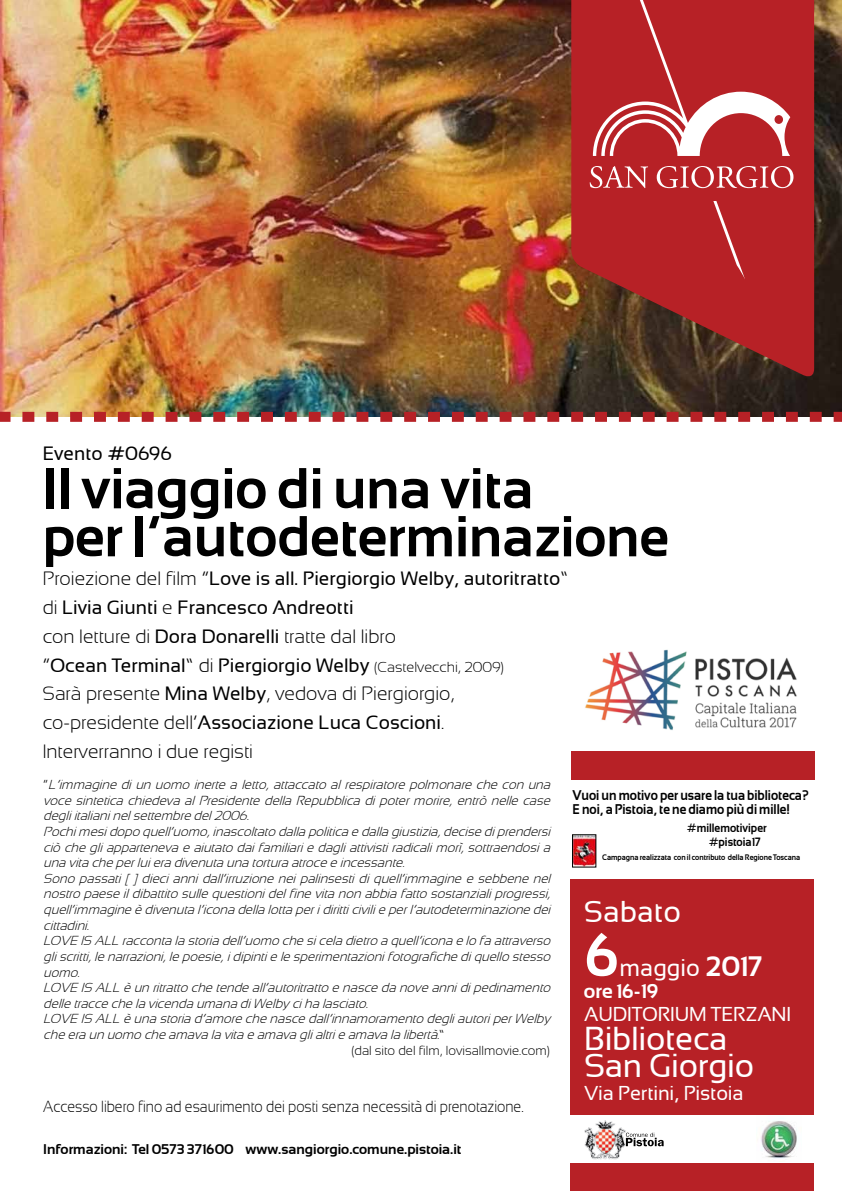
<style>
.page{position:relative;width:842px;height:1191px;background:#fff}
.page>*{position:absolute;margin:0;border:0;box-sizing:border-box;transform-origin:0 0}
.t1{font:700 60px "Sansation";color:#fff}
.t2{font:700 57.6px/48px "Sansation";color:#000;scale:.96 1}
.t3{font:33px/27px "Sansation";letter-spacing:-.01em;color:#fff}
.t4{font:30px "Sansation";color:#fff}
.t5{font:24px "Sansation";color:#fff}
.t6{font:20px "Sansation";letter-spacing:-.01em;color:#fff}
.t7{font:700 20px "Sansation";color:#fff}
.t8{font:19.2px/28.8px "Sansation";color:#000}
.t9{font:300 16px "Sansation";color:#000;scale:.88 1}
.t10{font:700 14px/14px "Sansation";color:#000;scale:.89 1}
.t11{font:700 14px "Sansation";color:#000}
.t12{font:italic 300 13px "Sansation";color:#000}
.t13{font:300 13px "Sansation";color:#000}
.t14{font:700 12px/14.4px "Sansation";color:#000;scale:.9 1}
.t15{font:700 8px "Sansation";color:#000;scale:.9 1}
.s1{font-weight:300}
.s2{font-weight:300;font-size:14.4px}
.s3{font-style:normal}
.s4{font-weight:700;font-size:28px}
</style>
<div class="page">
<img style="left:0;top:0;width:842px;height:412px">
<div style="left:571px;top:879px;width:243px;height:312px;background:#b72126"></div>
<svg style="left:571px;top:0;width:243px;height:380px;background:#8d2a25"></svg>
<svg style="left:590px;top:166px;width:3px;height:22px"></svg>
<svg style="left:790px;top:166px;width:3px;height:22px"></svg>
<svg style="left:593px;top:0;width:197px;height:280px;background:#be383c"></svg>
<img style="left:0;top:412px;width:842px;height:10px">
<img style="left:574px;top:836px;width:20px;height:29px">
<div style="left:572px;top:834px;width:24px;height:33px;border:1px solid #000"></div>
<div style="left:571px;top:751px;width:244px;height:28px;background:#b72126"></div>
<img style="left:585px;top:649px;width:212px;height:81px">
<div style="left:566px;top:1115px;width:253px;height:48px;background:#fff"></div>
<img style="left:584px;top:1120px;width:42px;height:39px">
<svg style="left:626px;top:1132px;width:38px;height:14px"></svg>
<img style="left:761px;top:1121px;width:36px;height:38px">
<h3 class="t8" style="left:43px;top:439px;width:131px">Evento #0696</h3>
<h2 class="t2" style="left:43px;top:464px;width:654px">Il viaggio di una vita<br>per l’autodeterminazione</h2>
<p class="t8" style="left:43px;top:564px;width:528px"><span class="s1">Proiezione del film “</span>Love is all. Piergiorgio Welby, autoritratto<span class="s1">” di</span> Livia Giunti <span class="s1">e</span> Francesco Andreotti<br><span class="s1">con letture di</span> Dora Donarelli <span class="s1">tratte dal libro<br>“</span>Ocean Terminal<span class="s1">” di</span> Piergiorgio Welby <span class="s2">(Castelvecchi, 2009)<br></span><span class="s1">Sarà presente</span> Mina Welby<span class="s1">, vedova di Piergiorgio, co-presidente dell’</span>Associazione Luca Coscioni<span class="s1">.<br>Interverranno i due registi</span></p>
<p class="t12" style="left:43px;top:777px;width:512px"><span class="s3">“</span> L’immaginediun uomo inertea letto,attaccato alrespiratorepolmonarechecon una</p>
<p class="t12" style="left:43px;top:793px;width:512px">voce sintetica chiedeva al Presidente della Repubblica di poter morire, entrò nelle case</p>
<p class="t12" style="left:43px;top:808px;width:211px">degliitalianinelsettembredel2006.</p>
<p class="t12" style="left:43px;top:824px;width:512px">Pochimesidopo quell’uomo,inascoltato dalla politica edalla giustizia,decisediprendersi</p>
<p class="t12" style="left:43px;top:840px;width:512px">ciò chegliapparteneva eaiutato daifamiliariedagliattivistiradicalimorì,sottraendosia</p>
<p class="t12" style="left:43px;top:855px;width:367px">una vita cheperluiera divenuta una tortura atroceeincessante.</p>
<p class="t12" style="left:43px;top:871px;width:512px">Sono passati […] dieci anni dall’irruzione nei palinsesti di quell’immagine e sebbene nel</p>
<p class="t12" style="left:43px;top:886px;width:512px">nostro paeseildibattito sullequestionidelfinevita non abbia fatto sostanzialiprogressi,</p>
<p class="t12" style="left:43px;top:902px;width:512px">quell’immagineèdivenuta l’icona della lotta peridiritticivilieperl’autodeterminazionedei</p>
<p class="t12" style="left:43px;top:918px;width:51px">cittadini.</p>
<p class="t12" style="left:43px;top:933px;width:512px">LOVE IS ALL racconta la storia dell’uomo chesicela dietro a quell’icona elo fa attraverso</p>
<p class="t12" style="left:43px;top:949px;width:512px">gliscritti,lenarrazioni,lepoesie,idipintielesperimentazionifotografichediquello stesso</p>
<p class="t12" style="left:43px;top:964px;width:42px">uomo.</p>
<p class="t12" style="left:43px;top:980px;width:512px">LOVE IS ALL èun ritratto chetendeall’autoritratto enasceda noveannidipedinamento</p>
<p class="t12" style="left:43px;top:996px;width:330px">delletraccechela vicenda umana diWelbyciha lasciato.</p>
<p class="t12" style="left:43px;top:1011px;width:512px">LOVE IS ALL èuna storia d’amorechenascedall’innamoramento degliautoriperWelby</p>
<p class="t12" style="left:43px;top:1027px;width:403px">cheera un uomo cheamava la vita eamava glialtrieamava la libertà.<span class="s3">”</span></p>
<p class="t13" style="left:351px;top:1042px;width:200px">(dal sito del film, lovisallmovie.com)</p>
<p class="t10" style="left:572px;top:788px;width:267px">Vuoi un motivo per usare la tua biblioteca?<br>E noi, a Pistoia, te ne diamo più di mille!</p>
<p class="t14" style="left:709px;top:820px;width:66px;text-indent:-22px">#millemotiviper #pistoia17</p>
<p class="t15" style="left:602px;top:852px;width:221px">Campagna realizzata con il contributo della Regione Toscana</p>
<h3 class="t4" style="left:584px;top:895px;width:98px">Sabato</h3>
<h1 class="t1" style="left:584px;top:921px;width:37px">6</h1>
<h3 class="t5" style="left:620px;top:954px;width:145px">maggio <span class="s4">2017</span></h3>
<h3 class="t7" style="left:584px;top:979px;width:76px">ore 16-19</h3>
<h3 class="t6" style="left:584px;top:1003px;width:208px">AUDITORIUM TERZANI</h3>
<h3 class="t3" style="left:584px;top:1024px;width:171px">Biblioteca<br>San Giorgio</h3>
<h3 class="t6" style="left:584px;top:1082px;width:161px">Via Pertini, Pistoia</h3>
<p class="t9" style="left:43px;top:1097px;width:547px">Accesso libero fino ad esaurimento dei posti senza necessità di prenotazione.</p>
<p class="t11" style="left:43px;top:1141px;width:420px">Informazioni: Tel 0573 371600 www.sangiorgio.comune.pistoia.it</p>
</div>
